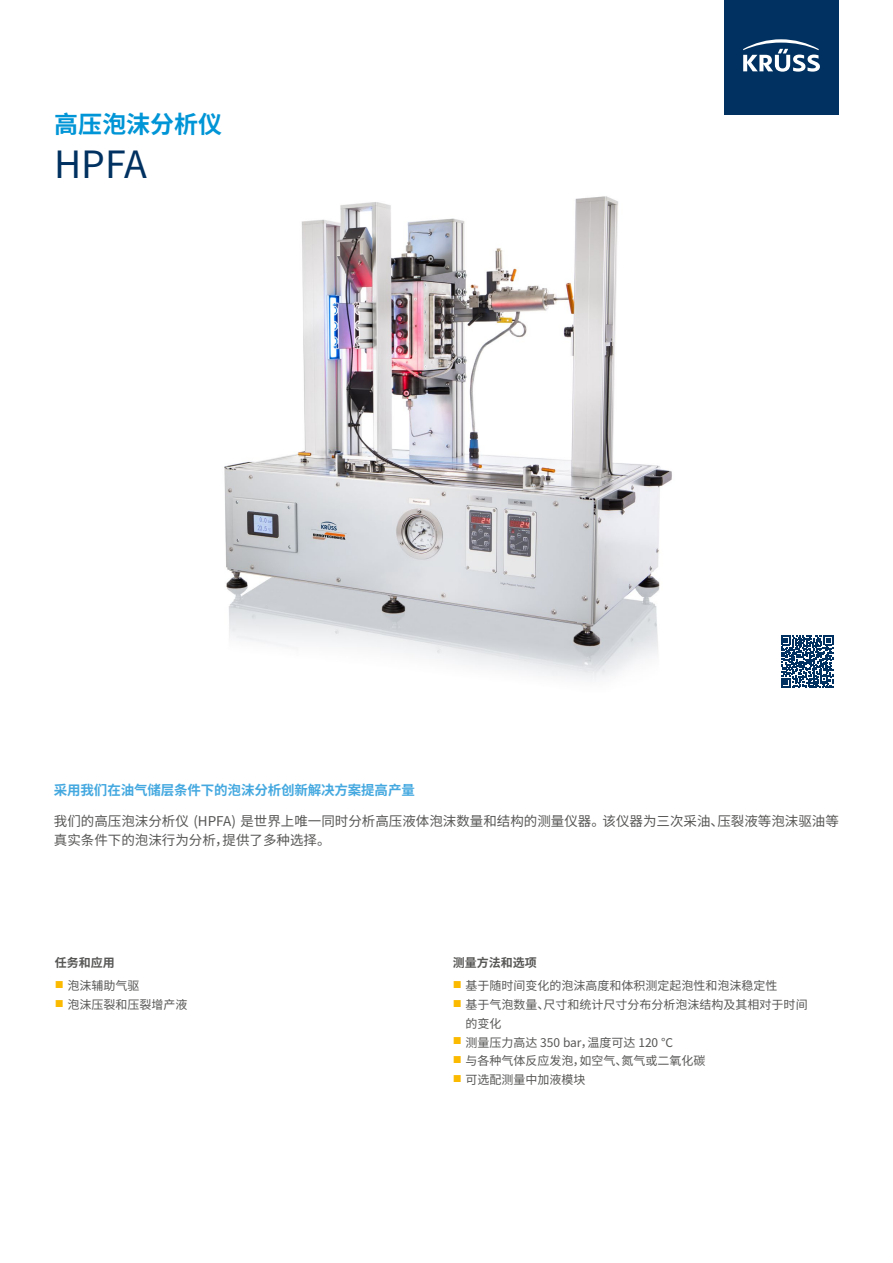
<style>
.page{position:relative;width:893px;height:1263px;background:#fff}
.page>*{position:absolute;margin:0;border:0;box-sizing:border-box;transform-origin:0 0}
.t1{font:37.5px "Noto Sans CJ Ksc";color:#003160}
.t2{font:700 24px "Noto Sans CJ Ksc";color:#0095d6}
.t3{font:13.5px/18.8px "Noto Sans CJ Ksc";color:#575756}
.t4{font:700 13.5px "Noto Sans CJ Ksc";letter-spacing:-.01em;color:#45a9e0}
.t5{font:12px/18.8px "Noto Sans CJ Ksc";color:#575756}
.t6{font:700 12px "Noto Sans CJ Ksc";color:#575756}
</style>
<div class="page">
<img style="left:224px;top:196px;width:448px;height:485px">
<svg style="left:781px;top:635px;width:52px;height:53px"></svg>
<div style="left:724px;top:0;width:115px;height:114px;background:#003160"></div>
<svg style="left:743px;top:39px;width:77px;height:33px"></svg>
<h2 class="t2" style="left:54px;top:110px;width:169px">高压泡沫分析仪</h2>
<h1 class="t1" style="left:54px;top:143px;width:94px">HPFA</h1>
<p class="t4" style="left:54px;top:782px;width:362px">采用我们在油气储层条件下的泡沫分析创新解决方案提高产量</p>
<p class="t3" style="left:54px;top:812px;width:786px">我们的高压泡沫分析仪 (HPFA) 是世界上唯一同时分析高压液体泡沫数量和结构的测量仪器。该仪器为三次采油、压裂液等泡沫驱油等真实条件下的泡沫行为分析，提供了多种选择。</p>
<p class="t6" style="left:55px;top:956px;width:61px">任务和应用</p>
<p class="t5" style="left:55px;top:977px;width:86px"><sup>■</sup> 泡沫辅助气驱</p>
<p class="t5" style="left:55px;top:996px;width:134px"><sup>■</sup> 泡沫压裂和压裂增产液</p>
<p class="t6" style="left:453px;top:956px;width:85px">测量方法和选项</p>
<p class="t5" style="left:453px;top:977px;width:326px"><sup>■</sup> 基于随时间变化的泡沫高度和体积测定起泡性和泡沫稳定性</p>
<p class="t5" style="left:466px;top:996px;width:343px;text-indent:-13px"><sup>■</sup> 基于气泡数量、尺寸和统计尺寸分布分析泡沫结构及其相对于时间的变化</p>
<p class="t5" style="left:453px;top:1033px;width:222px"><sup>■</sup> 测量压力高达 350 bar，温度可达 120 °C</p>
<p class="t5" style="left:453px;top:1052px;width:254px"><sup>■</sup> 与各种气体反应发泡，如空气、氮气或二氧化碳</p>
<p class="t5" style="left:453px;top:1071px;width:134px"><sup>■</sup> 可选配测量中加液模块</p>
</div>
